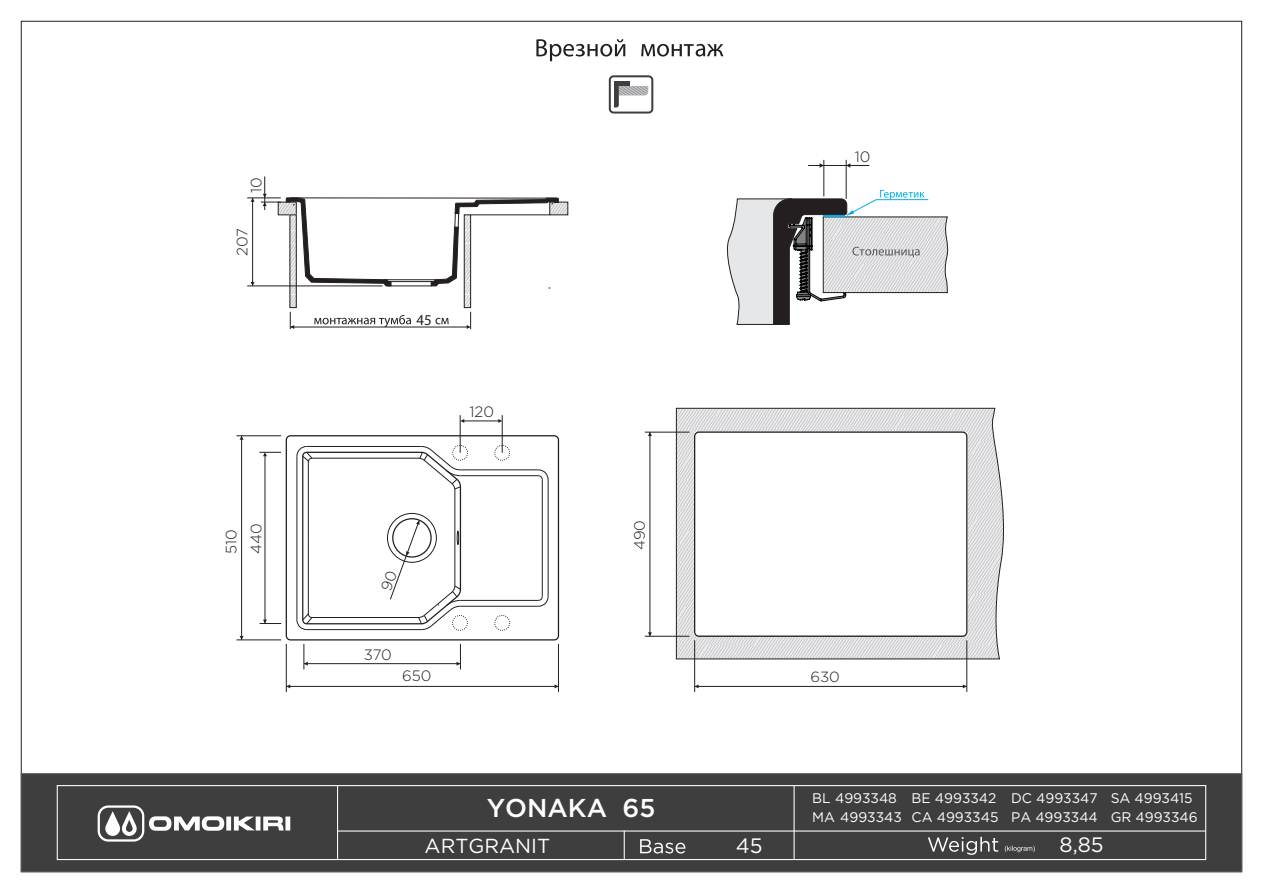
<style>
.page{position:relative;width:1263px;height:893px;background:#fff}
.page>*{position:absolute;margin:0;border:0;box-sizing:border-box;transform-origin:0 0}
.t1{font:500 25.8px "Gotham Pro";color:#fff}
.t2{font:20.85px "Gotham Pro";color:#fff}
.t3{font:20.25px "Gotham Pro";color:#fff}
.t4{font:300 15px/25px "Gotham Pro";color:#231f20}
.t5{font:15px "Myriad Pro";color:#231f20}
.t6{font:300 14.7px "Gotham Pro";color:#231f20}
.t7{font:13.95px "Gotham Pro";color:#fff}
</style>
<div class="page">
<svg style="left:536px;top:39px;width:89px;height:22px"></svg>
<svg style="left:641px;top:44px;width:82px;height:13px"></svg>
<div style="left:614px;top:81px;width:16px;height:5px;background:#3e3e3f"></div>
<svg style="left:614px;top:86px;width:34px;height:21px"></svg>
<div style="left:609px;top:75px;width:44px;height:39px;border:2px solid #3e3e3f;border-radius:4px"></div>
<svg style="left:676px;top:408px;width:328px;height:251px"></svg>
<hr style="left:290px;top:327px;width:177px;height:1px;background:#231f20">
<svg style="left:467px;top:312px;width:4px;height:17px"></svg>
<svg style="left:290px;top:312px;width:4px;height:17px"></svg>
<svg style="left:314px;top:315px;width:97px;height:12px"></svg>
<svg style="left:435px;top:318px;width:14px;height:6px"></svg>
<svg style="left:290px;top:295px;width:6px;height:13px"></svg>
<svg style="left:559px;top:202px;width:9px;height:13px"></svg>
<svg style="left:464px;top:295px;width:7px;height:13px"></svg>
<hr style="left:823px;top:160px;width:1px;height:36px;background:#231f20">
<hr style="left:846px;top:160px;width:1px;height:39px;background:#231f20">
<svg style="left:808px;top:163px;width:61px;height:5px"></svg>
<svg style="left:726px;top:190px;width:222px;height:135px"></svg>
<div style="left:21px;top:773px;width:1221px;height:99px;background:#3e3e3f;border:1px solid #57585a"></div>
<hr style="left:338px;top:830px;width:868px;height:2px;background:#fff">
<hr style="left:337px;top:786px;width:1px;height:73px;background:#fff">
<svg style="left:98px;top:805px;width:192px;height:37px"></svg>
<svg style="left:624px;top:831px;width:1px;height:27px"></svg>
<svg style="left:640px;top:839px;width:45px;height:14px"></svg>
<svg style="left:928px;top:837px;width:70px;height:18px"></svg>
<svg style="left:1005px;top:846px;width:30px;height:6px"></svg>
<div style="left:57px;top:785px;width:1149px;height:75px;border:1px solid #fff"></div>
<hr style="left:793px;top:786px;width:2px;height:73px;background:#fff">
<hr style="left:247px;top:198px;width:34px;height:1px;background:#231f20">
<hr style="left:247px;top:286px;width:135px;height:1px;background:#231f20">
<hr style="left:252px;top:198px;width:1px;height:88px;background:#231f20">
<svg style="left:261px;top:176px;width:298px;height:119px"></svg>
<hr style="left:286px;top:686px;width:272px;height:1px;background:#231f20">
<hr style="left:304px;top:663px;width:156px;height:1px;background:#231f20">
<hr style="left:286px;top:644px;width:1px;height:48px;background:#231f20">
<svg style="left:304px;top:644px;width:4px;height:25px"></svg>
<svg style="left:456px;top:644px;width:5px;height:25px"></svg>
<hr style="left:558px;top:644px;width:1px;height:48px;background:#231f20">
<hr style="left:502px;top:415px;width:1px;height:38px;background:#231f20">
<hr style="left:460px;top:415px;width:1px;height:38px;background:#231f20">
<svg style="left:460px;top:419px;width:42px;height:4px"></svg>
<hr style="left:265px;top:455px;width:1px;height:168px;background:#231f20">
<svg style="left:259px;top:452px;width:22px;height:4px"></svg>
<svg style="left:260px;top:620px;width:21px;height:4px"></svg>
<hr style="left:241px;top:436px;width:1px;height:204px;background:#231f20">
<hr style="left:236px;top:435px;width:45px;height:1px;background:#231f20">
<hr style="left:236px;top:640px;width:45px;height:1px;background:#231f20">
<svg style="left:285px;top:434px;width:275px;height:207px"></svg>
<div style="left:452px;top:445px;width:16px;height:15px;border:1px dashed #231f20;border-radius:50%"></div>
<div style="left:495px;top:445px;width:15px;height:15px;border:1px dashed #231f20;border-radius:50%"></div>
<div style="left:452px;top:615px;width:16px;height:15px;border:1px dashed #231f20;border-radius:50%"></div>
<div style="left:495px;top:615px;width:15px;height:15px;border:1px dashed #231f20;border-radius:50%"></div>
<hr style="left:695px;top:686px;width:272px;height:1px;background:#231f20">
<hr style="left:694px;top:640px;width:1px;height:52px;background:#231f20">
<hr style="left:966px;top:640px;width:1px;height:52px;background:#231f20">
<hr style="left:650px;top:432px;width:1px;height:204px;background:#231f20">
<svg style="left:648px;top:632px;width:4px;height:4px"></svg>
<hr style="left:645px;top:432px;width:44px;height:1px;background:#231f20">
<hr style="left:645px;top:636px;width:44px;height:1px;background:#231f20">
<svg style="left:693px;top:431px;width:275px;height:207px"></svg>
<svg style="left:297px;top:446px;width:165px;height:184px"></svg>
<p class="t4" style="left:244px;top:193px;width:17px;rotate:-90deg">10</p>
<p class="t4" style="left:230px;top:256px;width:29px;rotate:-90deg">207</p>
<p class="t4" style="left:219px;top:554px;width:32px;rotate:-90deg">510<br>440</p>
<p class="t4" style="left:855px;top:145px;width:17px">10</p>
<p class="t5" style="left:416px;top:311px;width:17px">45</p>
<p class="t4" style="left:469px;top:400px;width:26px">120</p>
<p class="t4" style="left:364px;top:643px;width:29px">370</p>
<p class="t4" style="left:402px;top:664px;width:31px">650</p>
<p class="t4" style="left:627px;top:550px;width:32px;rotate:-90deg">490</p>
<p class="t6" style="left:810px;top:668px;width:31px">630</p>
<h1 class="t1" style="left:487px;top:793px;width:170px">YONAKA 65</h1>
<p class="t7" style="left:812px;top:790px;width:86px">BL 4993348</p>
<p class="t7" style="left:911px;top:790px;width:86px">BE 4993342</p>
<p class="t7" style="left:1011px;top:790px;width:88px">DC 4993347</p>
<p class="t7" style="left:1111px;top:790px;width:83px">SA 4993415</p>
<p class="t7" style="left:812px;top:810px;width:188px">MA 4993343 CA 4993345</p>
<p class="t7" style="left:1011px;top:810px;width:88px">PA 4993344</p>
<p class="t7" style="left:1111px;top:810px;width:89px">GR 4993346</p>
<h3 class="t3" style="left:425px;top:835px;width:127px">ARTGRANIT</h3>
<h2 class="t2" style="left:736px;top:834px;width:28px">45</h2>
<h2 class="t2" style="left:1059px;top:833px;width:46px">8,85</h2>
</div>
